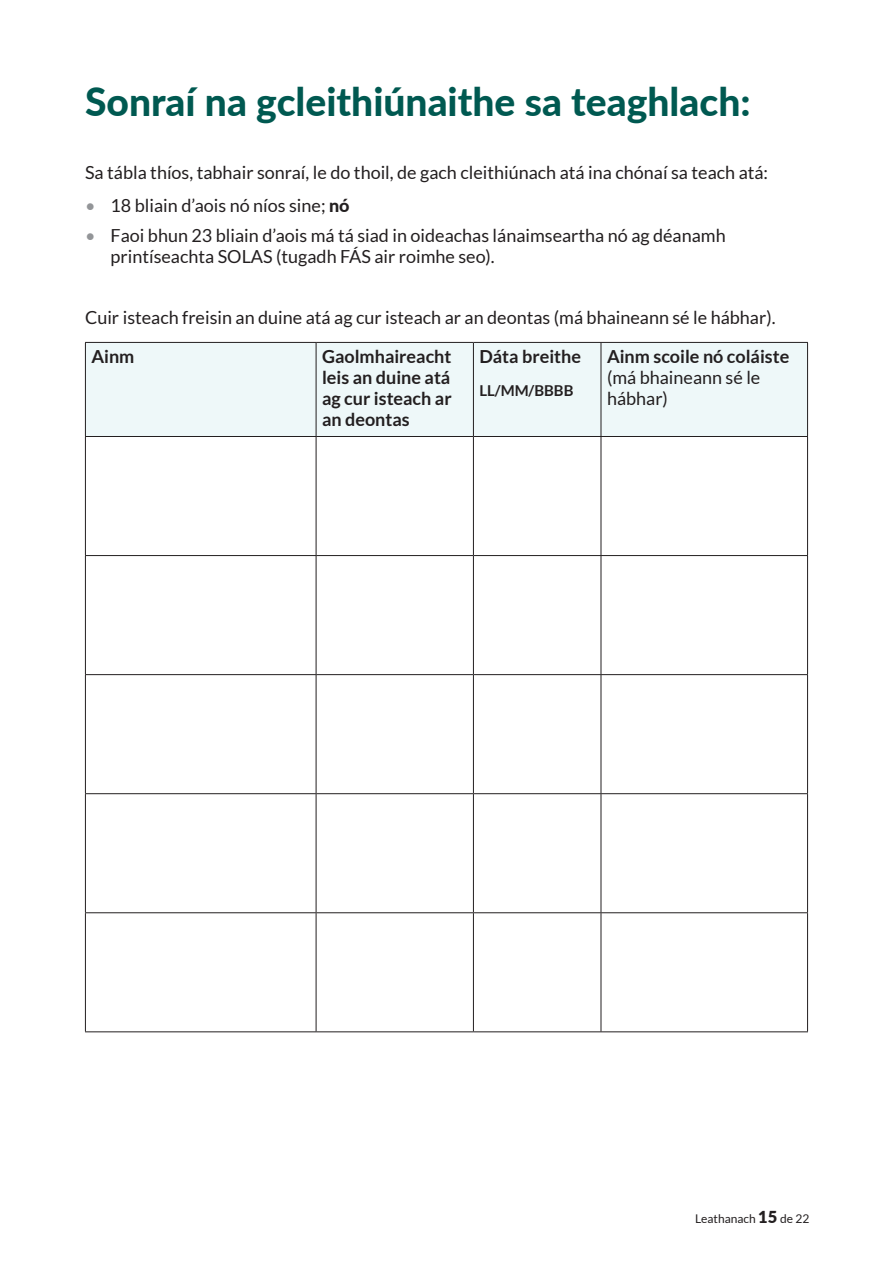
<style>
.page{position:relative;width:893px;height:1263px;background:#fff}
.page>*{position:absolute;margin:0;border:0;box-sizing:border-box;transform-origin:0 0}
.t1{font:800 39px "Lato";color:#005951}
.t2{font:18px/21px "Lato";color:#231f20}
.t3{font:700 18px/21px "Lato";color:#231f20;text-align:justify}
.t4{font:700 15px "Lato";color:#231f20}
.t5{font:12px "Lato";color:#231f20}
.s1{color:#939598}
.s2{font-weight:800}
.s3{font-weight:900;font-size:16.5px}
</style>
<div class="page">
<div style="left:86px;top:343px;width:721px;height:93px;background:#eef8f9"></div>
<hr style="left:85px;top:342px;width:231px;height:1px;background:#231f20">
<hr style="left:85px;top:343px;width:1px;height:93px;background:#231f20">
<hr style="left:316px;top:342px;width:157px;height:1px;background:#231f20">
<hr style="left:316px;top:343px;width:1px;height:93px;background:#231f20">
<hr style="left:473px;top:342px;width:128px;height:1px;background:#231f20">
<hr style="left:473px;top:343px;width:1px;height:93px;background:#231f20">
<hr style="left:601px;top:342px;width:207px;height:1px;background:#231f20">
<hr style="left:601px;top:343px;width:1px;height:93px;background:#231f20">
<hr style="left:807px;top:343px;width:1px;height:93px;background:#231f20">
<hr style="left:85px;top:436px;width:231px;height:1px;background:#231f20">
<hr style="left:85px;top:437px;width:1px;height:118px;background:#231f20">
<hr style="left:316px;top:436px;width:157px;height:1px;background:#231f20">
<hr style="left:316px;top:437px;width:1px;height:118px;background:#231f20">
<hr style="left:473px;top:436px;width:128px;height:1px;background:#231f20">
<hr style="left:473px;top:437px;width:1px;height:118px;background:#231f20">
<hr style="left:601px;top:436px;width:207px;height:1px;background:#231f20">
<hr style="left:601px;top:437px;width:1px;height:118px;background:#231f20">
<hr style="left:807px;top:437px;width:1px;height:118px;background:#231f20">
<hr style="left:85px;top:555px;width:231px;height:1px;background:#231f20">
<hr style="left:85px;top:556px;width:1px;height:118px;background:#231f20">
<hr style="left:316px;top:555px;width:157px;height:1px;background:#231f20">
<hr style="left:316px;top:556px;width:1px;height:118px;background:#231f20">
<hr style="left:473px;top:555px;width:128px;height:1px;background:#231f20">
<hr style="left:473px;top:556px;width:1px;height:118px;background:#231f20">
<hr style="left:601px;top:555px;width:207px;height:1px;background:#231f20">
<hr style="left:601px;top:556px;width:1px;height:118px;background:#231f20">
<hr style="left:807px;top:556px;width:1px;height:118px;background:#231f20">
<hr style="left:85px;top:674px;width:231px;height:1px;background:#231f20">
<hr style="left:85px;top:675px;width:1px;height:118px;background:#231f20">
<hr style="left:316px;top:674px;width:157px;height:1px;background:#231f20">
<hr style="left:316px;top:675px;width:1px;height:118px;background:#231f20">
<hr style="left:473px;top:674px;width:128px;height:1px;background:#231f20">
<hr style="left:473px;top:675px;width:1px;height:118px;background:#231f20">
<hr style="left:601px;top:674px;width:207px;height:1px;background:#231f20">
<hr style="left:601px;top:675px;width:1px;height:118px;background:#231f20">
<hr style="left:807px;top:675px;width:1px;height:118px;background:#231f20">
<hr style="left:85px;top:793px;width:231px;height:1px;background:#231f20">
<hr style="left:85px;top:794px;width:1px;height:118px;background:#231f20">
<hr style="left:316px;top:793px;width:157px;height:1px;background:#231f20">
<hr style="left:316px;top:794px;width:1px;height:118px;background:#231f20">
<hr style="left:473px;top:793px;width:128px;height:1px;background:#231f20">
<hr style="left:473px;top:794px;width:1px;height:118px;background:#231f20">
<hr style="left:601px;top:793px;width:207px;height:1px;background:#231f20">
<hr style="left:601px;top:794px;width:1px;height:118px;background:#231f20">
<hr style="left:807px;top:794px;width:1px;height:118px;background:#231f20">
<hr style="left:85px;top:912px;width:231px;height:1px;background:#231f20">
<hr style="left:85px;top:913px;width:1px;height:118px;background:#231f20">
<hr style="left:316px;top:912px;width:157px;height:1px;background:#231f20">
<hr style="left:316px;top:913px;width:1px;height:118px;background:#231f20">
<hr style="left:473px;top:912px;width:128px;height:1px;background:#231f20">
<hr style="left:473px;top:913px;width:1px;height:118px;background:#231f20">
<hr style="left:601px;top:912px;width:207px;height:1px;background:#231f20">
<hr style="left:601px;top:913px;width:1px;height:118px;background:#231f20">
<hr style="left:807px;top:913px;width:1px;height:118px;background:#231f20">
<hr style="left:85px;top:1031px;width:231px;height:1px;background:#231f20">
<hr style="left:316px;top:1031px;width:157px;height:1px;background:#231f20">
<hr style="left:473px;top:1031px;width:128px;height:1px;background:#231f20">
<hr style="left:601px;top:1031px;width:207px;height:1px;background:#231f20">
<h1 class="t1" style="left:85px;top:73px;width:667px">Sonraí na gcleithiúnaithe sa teaghlach:</h1>
<p class="t2" style="left:85px;top:162px;width:685px">Sa tábla thíos, tabhair sonraí, le do thoil, de gach cleithiúnach atá ina chónaí sa teach atá:</p>
<p class="t2" style="left:85px;top:195px;width:266px"><span class="s1">•</span> 18 bliain d’aois nó níos sine; <span class="s2">nó</span></p>
<p class="t2" style="left:111px;top:225px;width:617px;text-indent:-26px"><span class="s1">•</span> Faoi bhun 23 bliain d’aois má tá siad in oideachas lánaimseartha nó ag déanamh printíseachta SOLAS (tugadh FÁS air roimhe seo).</p>
<p class="t2" style="left:85px;top:307px;width:692px">Cuir isteach freisin an duine atá ag cur isteach ar an deontas (má bhaineann sé le hábhar).</p>
<p class="t3" style="left:91px;top:346px;width:45px">Ainm</p>
<p class="t3" style="left:322px;top:346px;width:131px">Gaolmhaireacht leis an duine atá ag cur isteach ar an deontas</p>
<p class="t3" style="left:479px;top:346px;width:103px">Dáta breithe</p>
<p class="t3" style="left:607px;top:346px;width:184px">Ainm scoile nó coláiste</p>
<p class="t2" style="left:607px;top:367px;width:155px">(má bhaineann sé le hábhar)</p>
<p class="t4" style="left:479px;top:382px;width:96px">LL/MM/BBBB</p>
<p class="t5" style="left:695px;top:1212px;width:116px">Leathanach <span class="s3">15</span> de 22</p>
</div>
